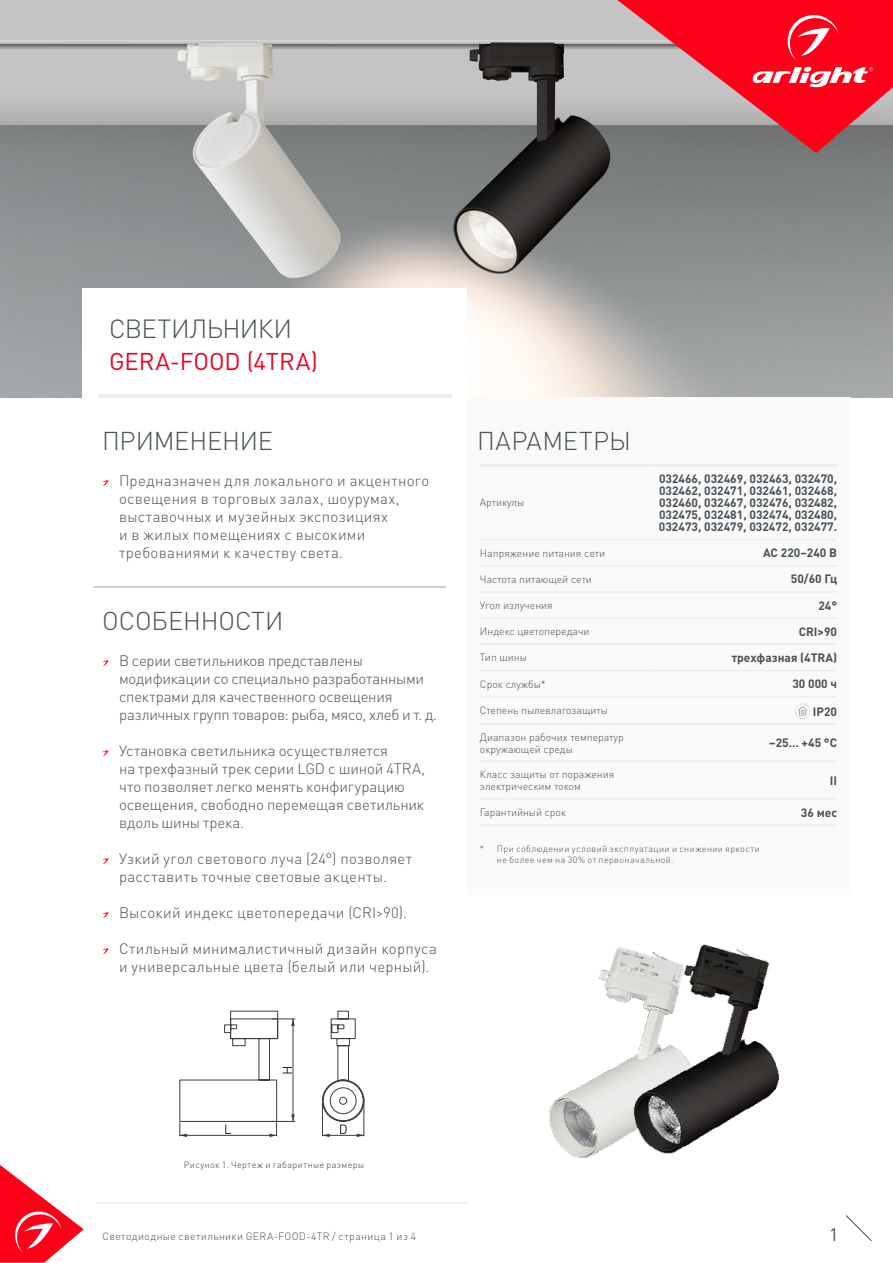
<style>
.page{position:relative;width:893px;height:1263px;background:#fff}
.page>*{position:absolute;margin:0;border:0;box-sizing:border-box;transform-origin:0 0}
.t1{font:300 25.95px "DIN Pro";letter-spacing:-.025em;color:#485156}
.t2{font:300 25.5px "DIN Pro";letter-spacing:-.005em;color:#485156}
.t3{font:300 25.5px "DIN Pro";letter-spacing:.015em;color:#485156}
.t4{font:24px "DIN Pro";letter-spacing:-.005em;color:#e40521}
.t5{font:18px "DIN Pro";color:#485156}
.t6{font:300 15px/18px "DIN Pro";letter-spacing:.015em;color:#485156}
.t7{font:300 15px/18px "DIN Pro";letter-spacing:-.005em;color:#485156}
.t8{font:300 15px/18px "DIN Pro";letter-spacing:-.015em;color:#485156}
.t9{font:700 12px/12px "DIN Pro";color:#485156;text-align:justify}
.t10{font:300 10.5px/12px "DIN Pro";color:#485156}
.t11{font:300 10.5px "DIN Pro";letter-spacing:.035em;color:#485156}
.t12{font:300 9px/10.5px "DIN Pro";letter-spacing:.04em;color:#485156}
.t13{font:300 9px "DIN Pro";letter-spacing:.04em;color:#3c3c3b}
</style>
<div class="page">
<svg style="left:845px;top:1215px;width:27px;height:26px"></svg>
<hr style="left:96px;top:1203px;width:371px;height:1px;background:#e3e3e3">
<img style="left:0;top:0;width:893px;height:397px">
<div style="left:467px;top:397px;width:383px;height:497px;background:#fbfafa"></div>
<div style="left:82px;top:288px;width:384px;height:117px;background:#fff"></div>
<svg style="left:102px;top:480px;width:7px;height:6px"></svg>
<svg style="left:102px;top:660px;width:7px;height:6px"></svg>
<svg style="left:102px;top:750px;width:7px;height:6px"></svg>
<svg style="left:102px;top:858px;width:7px;height:6px"></svg>
<svg style="left:102px;top:912px;width:7px;height:6px"></svg>
<svg style="left:102px;top:948px;width:7px;height:6px"></svg>
<hr style="left:99px;top:394px;width:352px;height:3px;background:#ededed">
<hr style="left:94px;top:586px;width:352px;height:1px;background:#d0d0d0">
<hr style="left:480px;top:539px;width:174px;height:1px;background:#ededed">
<hr style="left:654px;top:539px;width:183px;height:1px;background:#ededed">
<hr style="left:480px;top:565px;width:174px;height:1px;background:#ededed">
<hr style="left:654px;top:565px;width:183px;height:1px;background:#ededed">
<hr style="left:480px;top:591px;width:174px;height:2px;background:#ededed">
<hr style="left:654px;top:591px;width:183px;height:2px;background:#ededed">
<hr style="left:480px;top:617px;width:174px;height:2px;background:#ededed">
<hr style="left:654px;top:617px;width:183px;height:2px;background:#ededed">
<hr style="left:480px;top:643px;width:174px;height:2px;background:#ededed">
<hr style="left:654px;top:643px;width:183px;height:2px;background:#ededed">
<hr style="left:480px;top:670px;width:174px;height:1px;background:#ededed">
<hr style="left:654px;top:670px;width:183px;height:1px;background:#ededed">
<hr style="left:480px;top:696px;width:174px;height:1px;background:#ededed">
<hr style="left:654px;top:696px;width:183px;height:1px;background:#ededed">
<hr style="left:480px;top:824px;width:174px;height:2px;background:#ededed">
<hr style="left:654px;top:824px;width:183px;height:2px;background:#ededed">
<hr style="left:480px;top:723px;width:174px;height:2px;background:#ededed">
<hr style="left:654px;top:723px;width:183px;height:2px;background:#ededed">
<hr style="left:480px;top:760px;width:174px;height:2px;background:#ededed">
<hr style="left:654px;top:760px;width:183px;height:2px;background:#ededed">
<hr style="left:480px;top:798px;width:174px;height:2px;background:#ededed">
<hr style="left:654px;top:798px;width:183px;height:2px;background:#ededed">
<hr style="left:480px;top:464px;width:174px;height:3px;background:#ededed">
<hr style="left:654px;top:464px;width:183px;height:3px;background:#ededed">
<svg style="left:795px;top:704px;width:15px;height:15px"></svg>
<img style="left:549px;top:944px;width:230px;height:214px">
<svg style="left:179px;top:1010px;width:186px;height:127px"></svg>
<svg style="left:617px;top:0;width:276px;height:153px"></svg>
<svg style="left:0;top:1165px;width:84px;height:98px"></svg>
<h1 class="t1" style="left:109px;top:311px;width:185px">СВЕТИЛЬНИКИ</h1>
<h3 class="t4" style="left:109px;top:345px;width:210px">GERA-FOOD (4TRA)</h3>
<h2 class="t2" style="left:102px;top:423px;width:172px">ПРИМЕНЕНИЕ</h2>
<p class="t6" style="left:119px;top:471px;width:312px">Предназначен для локального и акцентного освещения в торговых залах, шоурумах, выставочных и музейных экспозициях<br>и в жилых помещениях с высокими требованиями к качеству света.</p>
<h2 class="t2" style="left:102px;top:603px;width:183px">ОСОБЕННОСТИ</h2>
<p class="t8" style="left:119px;top:651px;width:320px">В серии светильников представлены модификации со специально разработанными спектрами для качественного освещения различных групп товаров: рыба, мясо, хлеб и т. д.</p>
<p class="t7" style="left:119px;top:741px;width:308px">Установка светильника осуществляется<br>на трехфазный трек серии LGD с шиной 4TRA, что позволяет легко менять конфигурацию освещения, свободно перемещая светильник вдоль шины трека.</p>
<p class="t6" style="left:119px;top:849px;width:294px">Узкий угол светового луча (24°) позволяет расставить точные световые акценты.</p>
<p class="t6" style="left:119px;top:903px;width:289px">Высокий индекс цветопередачи (CRI&gt;90).</p>
<p class="t6" style="left:119px;top:939px;width:319px">Стильный минималистичный дизайн корпуса и универсальные цвета (белый или черный).</p>
<h2 class="t3" style="left:477px;top:423px;width:155px">ПАРАМЕТРЫ</h2>
<p class="t10" style="left:480px;top:496px;width:46px">Артикулы</p>
<p class="t9" style="left:659px;top:472px;width:180px">032466, 032469, 032463, 032470, 032462, 032471, 032461, 032468, 032460, 032467, 032476, 032482, 032475, 032481, 032474, 032480, 032473, 032479, 032472, 032477.</p>
<p class="t10" style="left:480px;top:546px;width:127px">Напряжение питания сети</p>
<p class="t9" style="left:763px;top:546px;width:76px">АС 220–240 B</p>
<p class="t10" style="left:480px;top:573px;width:114px">Частота питающей сети</p>
<p class="t9" style="left:791px;top:573px;width:48px">50/60 Гц</p>
<p class="t10" style="left:480px;top:599px;width:74px">Угол излучения</p>
<p class="t9" style="left:818px;top:599px;width:20px">24°</p>
<p class="t10" style="left:480px;top:625px;width:111px">Индекс цветопередачи</p>
<p class="t9" style="left:799px;top:625px;width:40px">CRI&gt;90</p>
<p class="t10" style="left:480px;top:651px;width:48px">Тип шины</p>
<p class="t9" style="left:732px;top:651px;width:107px">трехфазная (4TRA)</p>
<p class="t10" style="left:480px;top:677px;width:67px">Срок службы*</p>
<p class="t9" style="left:792px;top:677px;width:46px">30 000 ч</p>
<p class="t10" style="left:480px;top:704px;width:130px">Степень пылевлагозащиты</p>
<p class="t9" style="left:813px;top:705px;width:26px">IP20</p>
<p class="t10" style="left:480px;top:730px;width:145px">Диапазон рабочих температур окружающей среды</p>
<p class="t9" style="left:769px;top:736px;width:69px">–25… +45 °С</p>
<p class="t10" style="left:480px;top:768px;width:136px">Класс защиты от поражения электрическим током</p>
<p class="t9" style="left:830px;top:774px;width:9px">II</p>
<p class="t10" style="left:480px;top:806px;width:88px">Гарантийный срок</p>
<p class="t9" style="left:801px;top:806px;width:38px">36 мес</p>
<p class="t12" style="left:497px;top:843px;width:264px;text-indent:-17px">* При соблюдении условий эксплуатации и снижении яркости не более чем на 30% от первоначальной.</p>
<p class="t13" style="left:184px;top:1158px;width:182px">Рисунок 1. Чертеж и габаритные размеры</p>
<p class="t11" style="left:102px;top:1229px;width:315px">Светодиодные светильники GERA-FOOD-4TR / страница 1 из 4</p>
<p class="t5" style="left:829px;top:1222px;width:11px">1</p>
</div>
